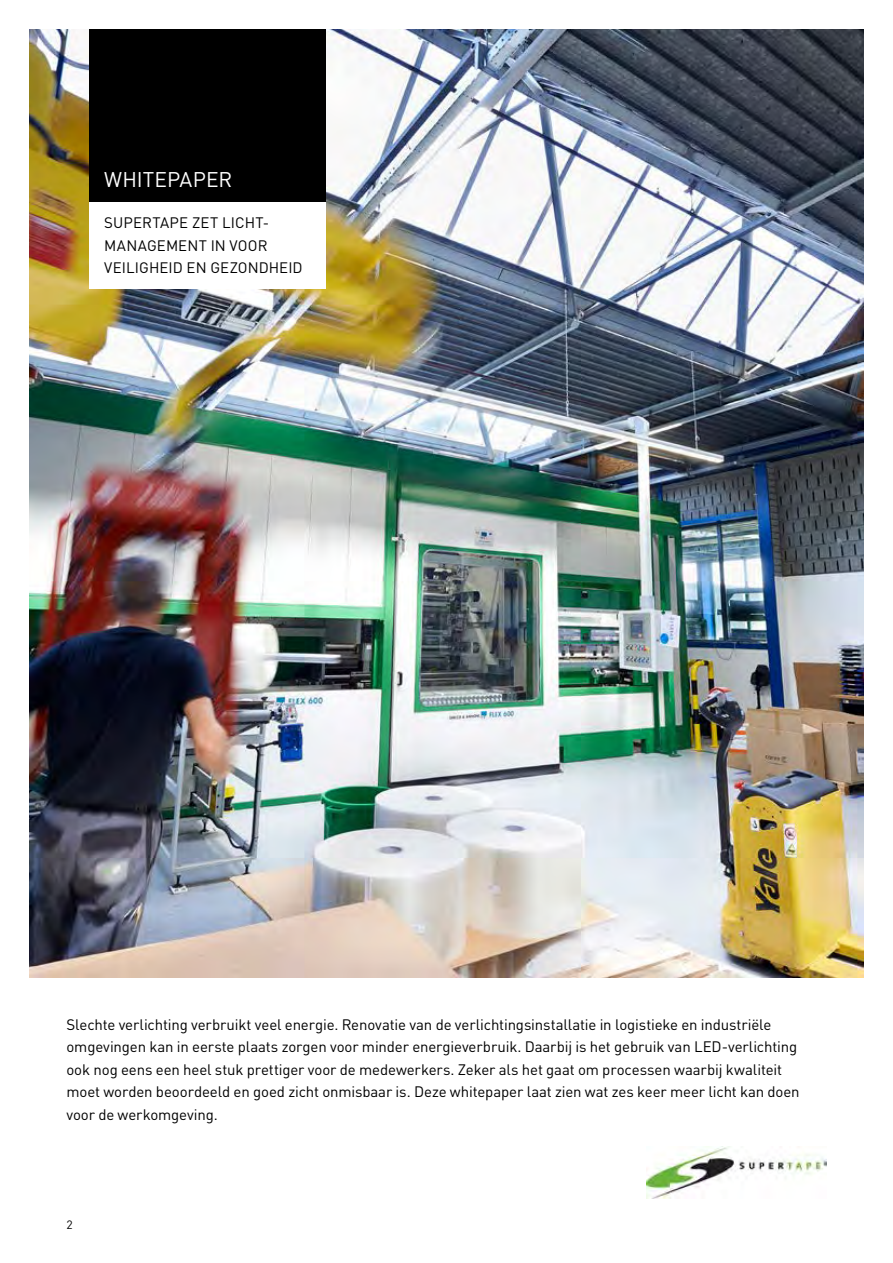
<style>
.page{position:relative;width:893px;height:1263px;background:#fff}
.page>*{position:absolute;margin:0;border:0;box-sizing:border-box;transform-origin:0 0}
.Leuchte_negativ{font:21px "Trilux DIN";color:#fff}
.Nutzenargumente{font:15px/22.5px "Trilux DIN";letter-spacing:-.01em;color:#000}
.Bereich_grau{font:15px/22.5px "Trilux DIN";letter-spacing:.005em;color:#000}
.t1{font:12px "Trilux DIN";color:#000}
</style>
<div class="page">
<img style="left:30px;top:30px;width:833px;height:947px">
<div style="left:89px;top:30px;width:236px;height:172px;background:#000"></div>
<div style="left:89px;top:202px;width:236px;height:86px;background:#fff"></div>
<img style="left:647px;top:1146px;width:180px;height:52px">
<p class="Leuchte_negativ" style="left:104px;top:166px;width:130px">WHITEPAPER</p>
<p class="Bereich_grau" style="left:104px;top:212px;width:200px">SUPERTAPE ZET LICHT-<br>MANAGEMENT IN VOOR<br>VEILIGHEID EN GEZONDHEID</p>
<p class="Nutzenargumente" style="left:66px;top:1013px;width:735px">Slechte verlichting verbruikt veel energie. Renovatie van de verlichtingsinstallatie in logistieke en industriële omgevingen kan in eerste plaats zorgen voor minder energieverbruik. Daarbij is het gebruik van LED-verlichting ook nog eens een heel stuk prettiger voor de medewerkers. Zeker als het gaat om processen waarbij kwaliteit moet worden beoordeeld en goed zicht onmisbaar is. Deze whitepaper laat zien wat zes keer meer licht kan doen voor de werkomgeving.</p>
<p class="t1" style="left:66px;top:1217px;width:8px">2</p>
</div>
